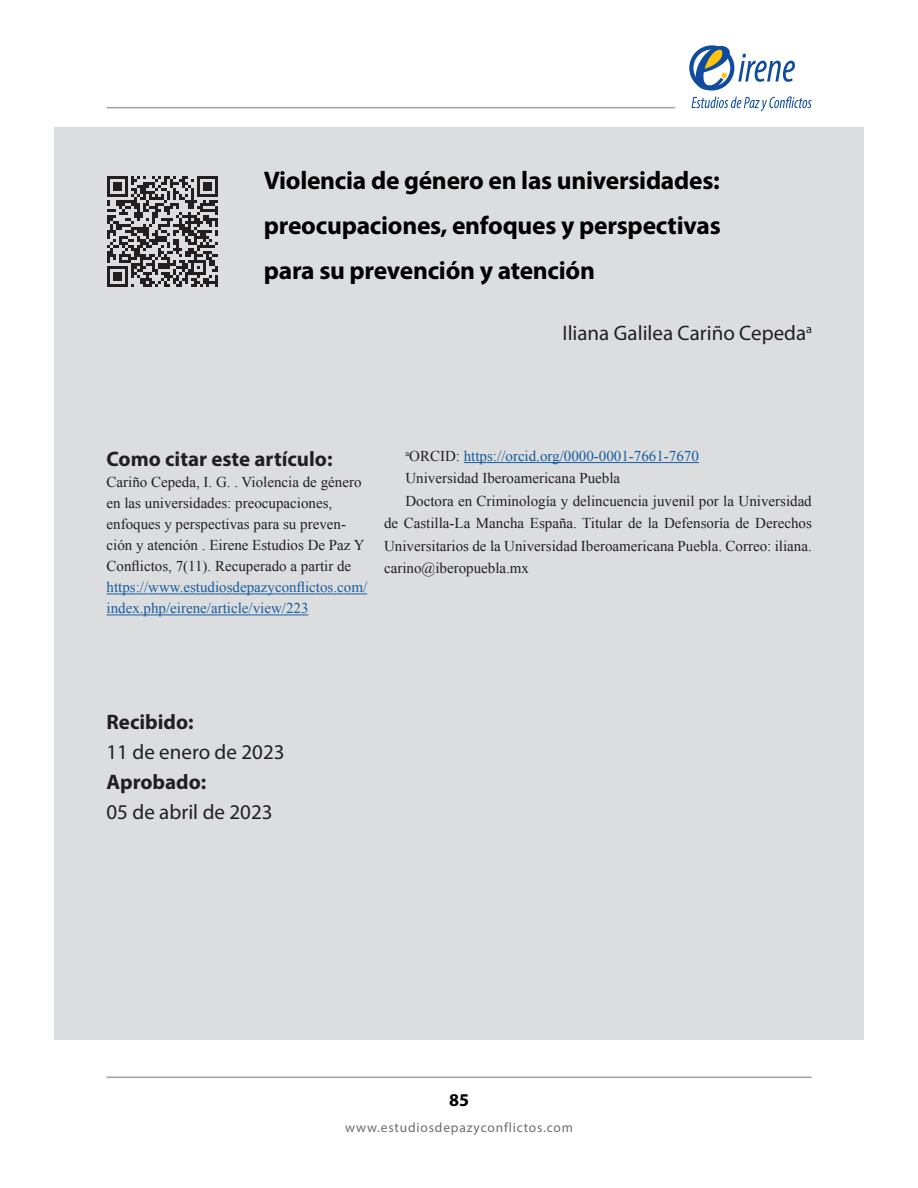
<style>
.page{position:relative;width:918px;height:1188px;background:#fff}
.page>*{position:absolute;margin:0;border:0;box-sizing:border-box;transform-origin:0 0}
.t1{font:700 25.5px/45px "Myriad Pro";letter-spacing:-.01em;color:#000;text-align:justify}
.t2{font:21px "Myriad Pro";color:#231f20}
.t3{font:700 21px "Myriad Pro";color:#231f20}
.t4{font:700 18px "Myriad Pro";color:#000}
.t5{font:15px/21px "Times New Roman";color:#231f20}
.t6{font:15px/21px "Times New Roman";color:#175d9e}
.t7{font:13.5px "Myriad Pro";letter-spacing:.06em;color:#6c6d70}
.s1{color:#231f20}
</style>
<div class="page">
<hr style="left:107px;top:107px;width:568px;height:1px;background:#a7a2a0">
<hr style="left:107px;top:1077px;width:705px;height:1px;background:#a7a2a0">
<svg style="left:689px;top:45px;width:123px;height:67px"></svg>
<div style="left:54px;top:128px;width:810px;height:912px;background:#dcdddf"></div>
<hr style="left:464px;top:462px;width:235px;height:1px;background:#175d9e">
<hr style="left:107px;top:594px;width:260px;height:1px;background:#175d9e">
<hr style="left:107px;top:615px;width:202px;height:1px;background:#175d9e">
<svg style="left:107px;top:176px;width:111px;height:111px"></svg>
<h1 class="t1" style="left:264px;top:157px;width:458px">Violencia de género en las universidades: preocupaciones, enfoques y perspectivas para su prevención y atención</h1>
<h2 class="t2" style="left:562px;top:320px;width:251px">Iliana Galilea Cariño Cepeda<sup>a</sup></h2>
<h2 class="t3" style="left:107px;top:446px;width:228px">Como citar este artículo:</h2>
<p class="t5" style="left:107px;top:472px;width:260px">Cariño Cepeda, I. G. . Violencia de género en las universidades: preocupaciones, enfoques y perspectivas para su preven&shy;ción y atención . Eirene Estudios De Paz Y Conflictos, 7(11). Recuperado a partir de</p>
<p class="t6" style="left:107px;top:577px;width:262px">https://www.estudiosdepazyconflictos.com/ index.php/eirene/article/view/223</p>
<p class="t6" style="left:405px;top:445px;width:295px"><sup>a</sup><span class="s1">ORCID:</span> https://orcid.org/0000-0001-7661-7670</p>
<p class="t5" style="left:405px;top:468px;width:216px">Universidad Iberoamericana Puebla</p>
<p class="t5" style="left:405px;top:490px;width:408px">Doctora en Criminología y delincuencia juvenil por la Universidad</p>
<p class="t5" style="left:384px;top:513px;width:429px">de Castilla-La Mancha España. Titular de la Defensoría de Derechos</p>
<p class="t5" style="left:384px;top:535px;width:429px">Universitarios de la Universidad Iberoamericana Puebla. Correo: iliana.</p>
<p class="t5" style="left:384px;top:558px;width:147px">carino@iberopuebla.mx</p>
<h2 class="t3" style="left:107px;top:708px;width:89px">Recibido:</h2>
<h2 class="t2" style="left:107px;top:739px;width:180px">11 de enero de 2023</h2>
<h2 class="t3" style="left:107px;top:768px;width:101px">Aprobado:</h2>
<h2 class="t2" style="left:107px;top:799px;width:168px">05 de abril de 2023</h2>
<p class="t4" style="left:449px;top:1088px;width:21px">85</p>
<p class="t7" style="left:345px;top:1119px;width:229px">www.estudiosdepazyconflictos.com</p>
</div>
